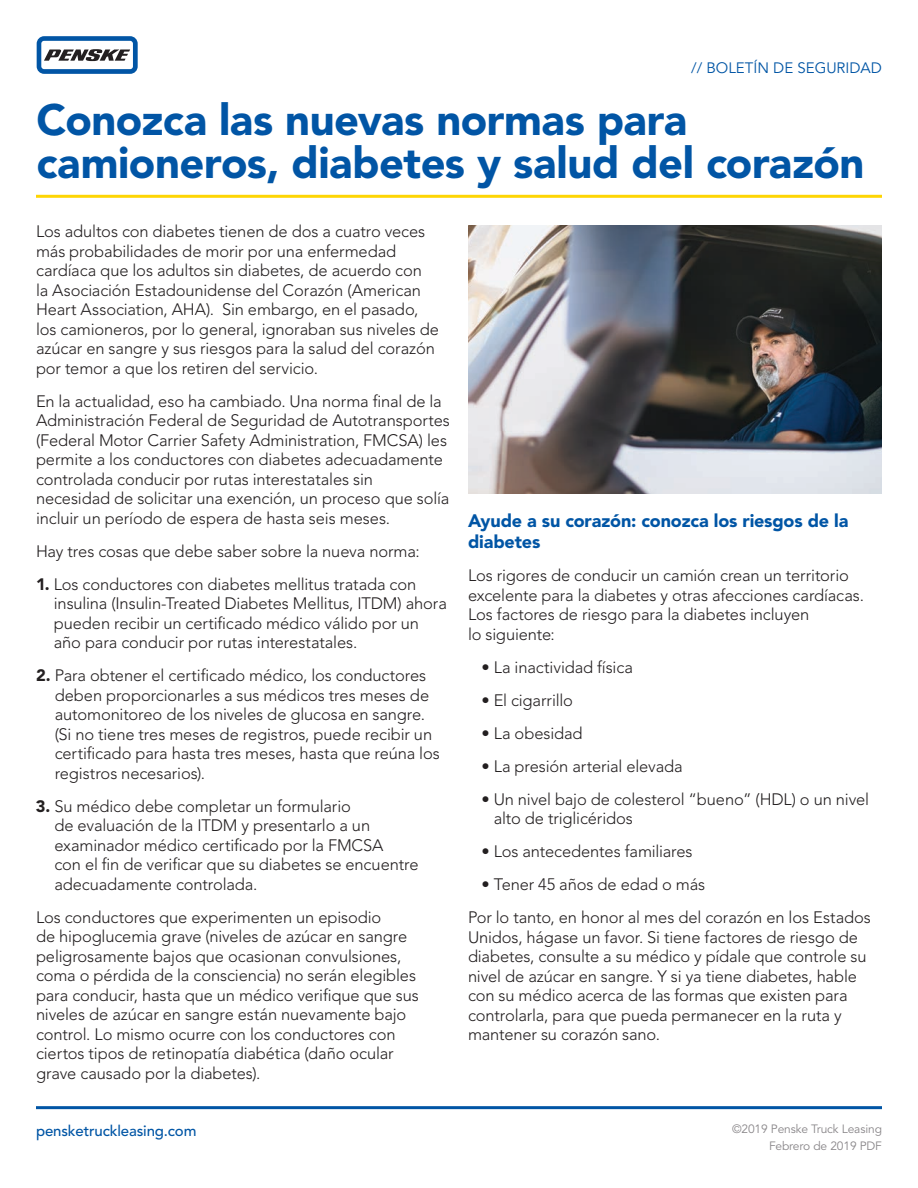
<style>
.page{position:relative;width:918px;height:1188px;background:#fff}
.page>*{position:absolute;margin:0;border:0;box-sizing:border-box;transform-origin:0 0}
.t1{font:900 43.5px/43.5px "Avenir LT Std";letter-spacing:-.01em;color:#0155a5}
.t2{font:900 18px/21px "Avenir LT Std";letter-spacing:-.01em;color:#0155a5}
.t3{font:300 16.5px/19.5px "Avenir LT Std";letter-spacing:-.005em;color:#231f20}
.t4{font:500 15px "Avenir LT Std";letter-spacing:-.01em;color:#0155a5}
.t5{font:15px "Avenir LT Std";color:#0155a5}
.t6{font:12px/16.5px "Avenir LT Std";letter-spacing:-.01em;color:#898689;text-align:right}
.s1{font-weight:900}
</style>
<div class="page">
<hr style="left:36px;top:195px;width:846px;height:3px;background:#fed503">
<hr style="left:36px;top:1106px;width:846px;height:3px;background:#0155a5">
<svg style="left:37px;top:36px;width:101px;height:38px"></svg>
<div style="left:41px;top:41px;width:92px;height:28px;background:#fff;border-radius:3px"></div>
<svg style="left:44px;top:49px;width:86px;height:12px"></svg>
<img style="left:468px;top:225px;width:414px;height:269px">
<p class="t5" style="left:691px;top:59px;width:192px">// BOLETÍN DE SEGURIDAD</p>
<h1 class="t1" style="left:36px;top:98px;width:830px">Conozca las nuevas normas para camioneros, diabetes y salud del corazón</h1>
<p class="t3" style="left:36px;top:222px;width:405px">Los adultos con diabetes tienen de dos a cuatro veces más probabilidades de morir por una enfermedad cardíaca que los adultos sin diabetes, de acuerdo con<br>la Asociación Estadounidense del Corazón (American Heart Association, AHA). Sin embargo, en el pasado, los camioneros, por lo general, ignoraban sus niveles de azúcar en sangre y sus riesgos para la salud del corazón por temor a que los retiren del servicio.</p>
<p class="t3" style="left:36px;top:391px;width:415px">En la actualidad, eso ha cambiado. Una norma final de la Administración Federal de Seguridad de Autotransportes (Federal Motor Carrier Safety Administration, FMCSA) les permite a los conductores con diabetes adecuadamente controlada conducir por rutas interestatales sin necesidad de solicitar una exención, un proceso que solía incluir un período de espera de hasta seis meses.</p>
<p class="t3" style="left:36px;top:541px;width:385px">Hay tres cosas que debe saber sobre la nueva norma:</p>
<p class="t3" style="left:54px;top:574px;width:395px;text-indent:-18px"><span class="s1">1.</span> Los conductores con diabetes mellitus tratada con insulina (Insulin-Treated Diabetes Mellitus, ITDM) ahora pueden recibir un certificado médico válido por un año para conducir por rutas interestatales.</p>
<p class="t3" style="left:55px;top:666px;width:387px;text-indent:-19px"><span class="s1">2.</span> Para obtener el certificado médico, los conductores deben proporcionarles a sus médicos tres meses de automonitoreo de los niveles de glucosa en sangre. (Si no tiene tres meses de registros, puede recibir un certificado para hasta tres meses, hasta que reúna los registros necesarios).</p>
<p class="t3" style="left:54px;top:796px;width:366px;text-indent:-18px"><span class="s1">3.</span> Su médico debe completar un formulario<br>de evaluación de la ITDM y presentarlo a un examinador médico certificado por la FMCSA<br>con el fin de verificar que su diabetes se encuentre adecuadamente controlada.</p>
<p class="t3" style="left:36px;top:907px;width:385px">Los conductores que experimenten un episodio<br>de hipoglucemia grave (niveles de azúcar en sangre peligrosamente bajos que ocasionan convulsiones, coma o pérdida de la consciencia) no serán elegibles para conducir, hasta que un médico verifique que sus niveles de azúcar en sangre están nuevamente bajo control. Lo mismo ocurre con los conductores con ciertos tipos de retinopatía diabética (daño ocular grave causado por la diabetes).</p>
<p class="t4" style="left:36px;top:1122px;width:162px">pensketruckleasing.com</p>
<p class="t2" style="left:468px;top:511px;width:382px">Ayude a su corazón: conozca los riesgos de la diabetes</p>
<p class="t3" style="left:468px;top:566px;width:397px">Los rigores de conducir un camión crean un territorio excelente para la diabetes y otras afecciones cardíacas.<br>Los factores de riesgo para la diabetes incluyen<br>lo siguiente:</p>
<p class="t3" style="left:481px;top:658px;width:153px">• La inactividad física</p>
<p class="t3" style="left:481px;top:691px;width:93px">• El cigarrillo</p>
<p class="t3" style="left:481px;top:724px;width:103px">• La obesidad</p>
<p class="t3" style="left:481px;top:757px;width:203px">• La presión arterial elevada</p>
<p class="t3" style="left:494px;top:790px;width:377px;text-indent:-12px">• Un nivel bajo de colesterol “bueno” (HDL) o un nivel alto de triglicéridos</p>
<p class="t3" style="left:481px;top:842px;width:213px">• Los antecedentes familiares</p>
<p class="t3" style="left:468px;top:868px;width:404px;line-height:33px;text-indent:13px">• Tener 45 años de edad o más<br>Por lo tanto, en honor al mes del corazón en los Estados</p>
<p class="t3" style="left:468px;top:928px;width:400px">Unidos, hágase un favor. Si tiene factores de riesgo de diabetes, consulte a su médico y pídale que controle su nivel de azúcar en sangre. Y si ya tiene diabetes, hable con su médico acerca de las formas que existen para controlarla, para que pueda permanecer en la ruta y mantener su corazón sano.</p>
<p class="t6" style="left:732px;top:1121px;width:151px">©2019 Penske Truck Leasing<br>Febrero de 2019 PDF</p>
</div>
